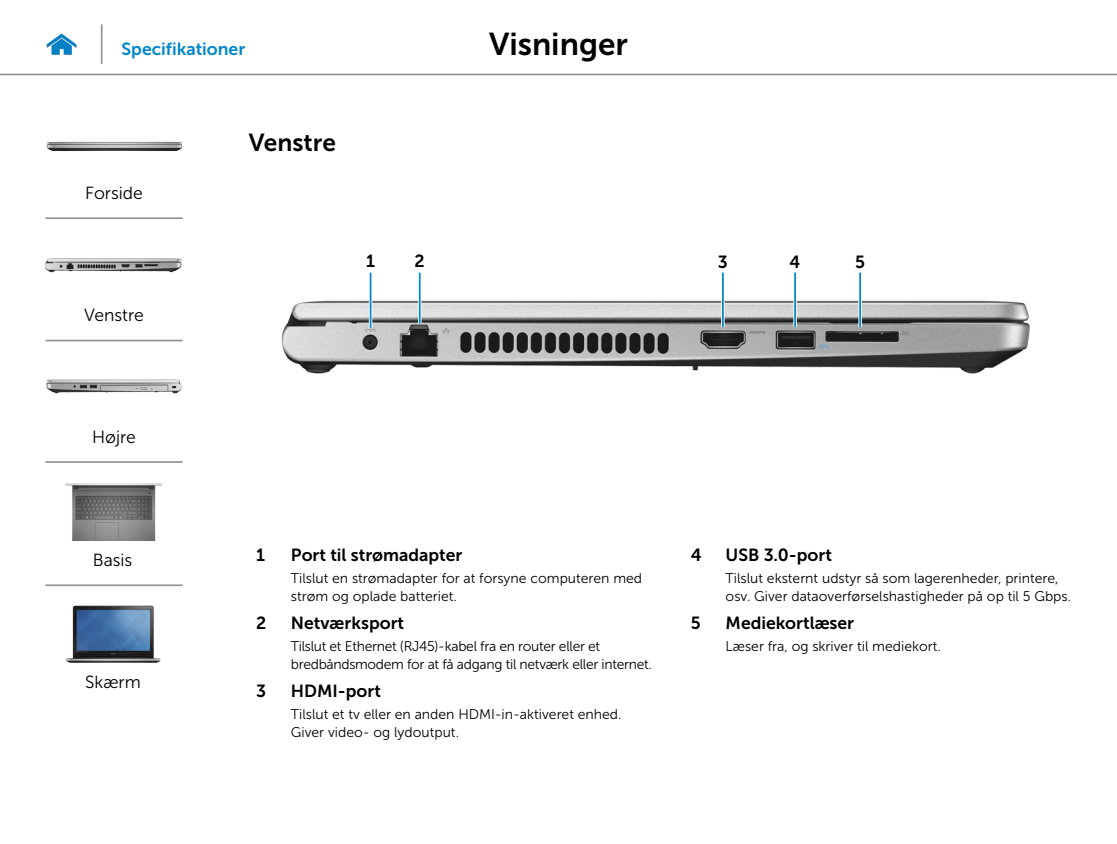
<style>
.page{position:relative;width:1117px;height:844px;background:#fff}
.page>*{position:absolute;margin:0;border:0;box-sizing:border-box;transform-origin:0 0}
.t1{font:31.5px "Museo Sans For Dell 700";color:#000}
.Head2{font:24.5px "Museo Sans For Dell 700";color:#000}
.Callout_Head{font:17.5px "Museo Sans For Dell 700";color:#000}
.t2{font:17.5px "Museo Sans For Dell 300";color:#000}
.t3{font:17.5px "Museo Sans For Dell 700";color:#0087cc}
.Callout-L{font:17.5px "Museo Sans For Dell 700";color:#000}
.Callout_description{font:14px/17.5px "Museo Sans For Dell 300";color:#000}
.Callout_description-2{font:14px/17.5px "Museo Sans For Dell 300";letter-spacing:-.02em;color:#000}
</style>
<div class="page">
<hr style="left:0;top:74px;width:1116px;height:1px;background:#939598">
<img style="left:46px;top:33px;width:31px;height:22px">
<img style="left:281px;top:300px;width:749px;height:74px">
<hr style="left:369px;top:272px;width:3px;height:56px;background:#fff">
<hr style="left:369px;top:272px;width:2px;height:56px;background:#0087cc">
<hr style="left:418px;top:272px;width:3px;height:51px;background:#fff">
<hr style="left:419px;top:272px;width:1px;height:51px;background:#0087cc">
<hr style="left:721px;top:272px;width:3px;height:55px;background:#fff">
<hr style="left:721px;top:272px;width:2px;height:55px;background:#0087cc">
<hr style="left:793px;top:272px;width:3px;height:55px;background:#fff">
<hr style="left:794px;top:272px;width:1px;height:55px;background:#0087cc">
<hr style="left:858px;top:272px;width:3px;height:55px;background:#fff">
<hr style="left:859px;top:272px;width:1px;height:55px;background:#0087cc">
<hr style="left:101px;top:24px;width:2px;height:40px;background:#939598">
<img style="left:46px;top:141px;width:136px;height:10px">
<img style="left:45px;top:258px;width:137px;height:15px">
<img style="left:46px;top:379px;width:136px;height:15px">
<img style="left:64px;top:483px;width:99px;height:57px">
<img style="left:66px;top:605px;width:95px;height:57px">
<hr style="left:45px;top:217px;width:138px;height:2px;background:#939598">
<hr style="left:45px;top:339px;width:138px;height:2px;background:#939598">
<hr style="left:45px;top:461px;width:138px;height:2px;background:#939598">
<hr style="left:45px;top:584px;width:138px;height:2px;background:#939598">
<p class="t3" style="left:122px;top:39px;width:125px">Specifikationer</p>
<h1 class="t1" style="left:489px;top:26px;width:140px">Visninger</h1>
<p class="t2" style="left:85px;top:183px;width:59px">Forside</p>
<p class="t2" style="left:84px;top:305px;width:61px">Venstre</p>
<p class="t2" style="left:92px;top:428px;width:45px">Højre</p>
<p class="t2" style="left:93px;top:550px;width:41px">Basis</p>
<p class="t2" style="left:85px;top:672px;width:57px">Skærm</p>
<p class="Head2" style="left:249px;top:128px;width:89px">Venstre</p>
<p class="Callout-L" style="left:366px;top:251px;width:10px">1</p>
<p class="Callout-L" style="left:414px;top:251px;width:12px">2</p>
<p class="Callout-L" style="left:717px;top:252px;width:12px">3</p>
<p class="Callout-L" style="left:789px;top:252px;width:12px">4</p>
<p class="Callout-L" style="left:854px;top:252px;width:11px">5</p>
<p class="Callout_Head" style="left:256px;top:544px;width:10px">1</p>
<p class="Callout_Head" style="left:291px;top:544px;width:173px">Port til strømadapter</p>
<p class="Callout_description" style="left:291px;top:569px;width:353px">Tilslut en strømadapter for at forsyne computeren med strøm og oplade batteriet.</p>
<p class="Callout_Head" style="left:256px;top:612px;width:12px">2</p>
<p class="Callout_Head" style="left:291px;top:612px;width:115px">Netværksport</p>
<p class="Callout_description-2" style="left:291px;top:637px;width:362px">Tilslut et Ethernet (RJ45)-kabel fra en router eller et bredbåndsmodem for at få adgang til netværk eller internet.</p>
<p class="Callout_Head" style="left:256px;top:680px;width:12px">3</p>
<p class="Callout_Head" style="left:291px;top:680px;width:91px">HDMI-port</p>
<p class="Callout_description" style="left:291px;top:705px;width:332px">Tilslut et tv eller en anden HDMI-in-aktiveret enhed.<br>Giver video- og lydoutput.</p>
<p class="Callout_Head" style="left:690px;top:544px;width:12px">4</p>
<p class="Callout_Head" style="left:725px;top:544px;width:108px">USB 3.0-port</p>
<p class="Callout_description" style="left:725px;top:569px;width:347px">Tilslut eksternt udstyr så som lagerenheder, printere, osv. Giver dataoverførselshastigheder på op til 5 Gbps.</p>
<p class="Callout_Head" style="left:690px;top:612px;width:11px">5</p>
<p class="Callout_Head" style="left:725px;top:612px;width:130px">Mediekortlæser</p>
<p class="Callout_description" style="left:725px;top:637px;width:217px">Læser fra, og skriver til mediekort.</p>
</div>
